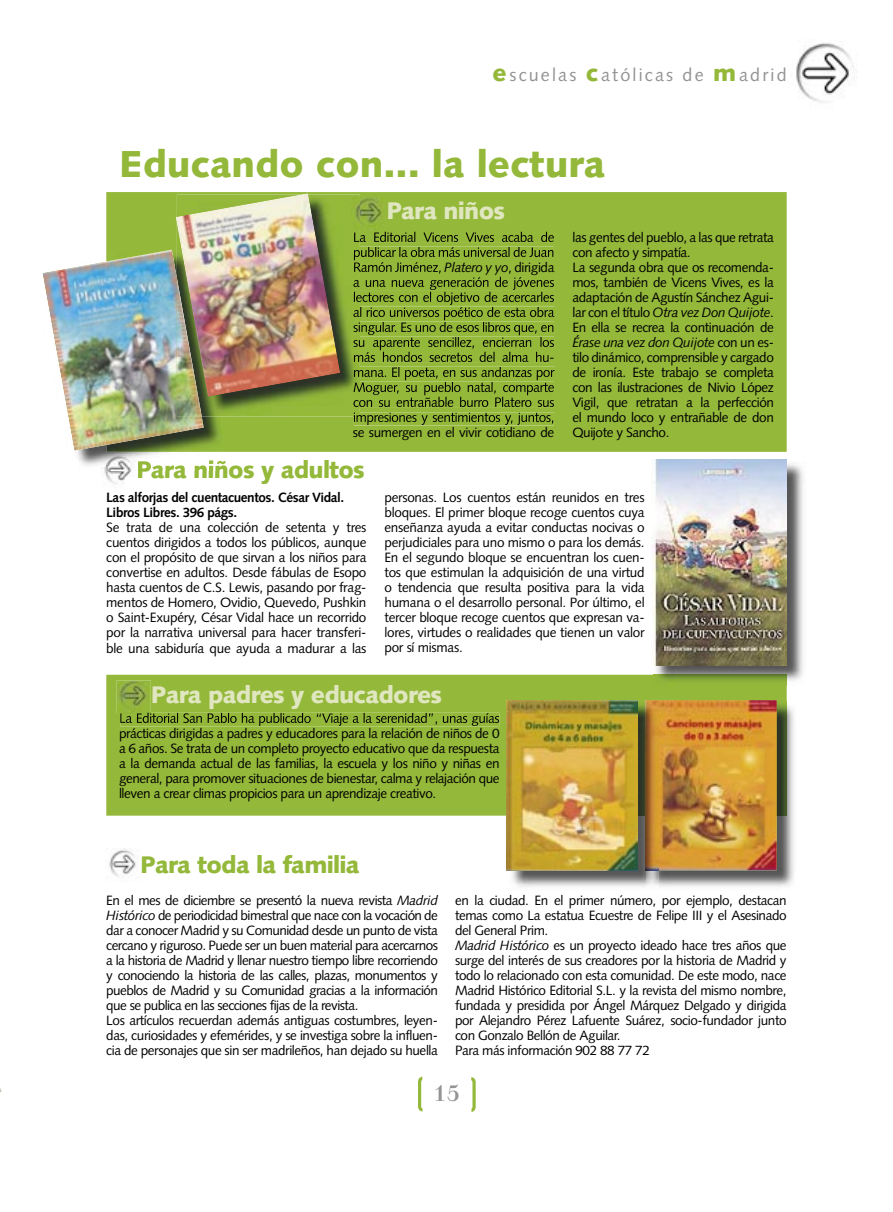
<style>
.page{position:relative;width:893px;height:1212px;background:#fff}
.page>*{position:absolute;margin:0;border:0;box-sizing:border-box;transform-origin:0 0}
.t1{font:60px "Harpoon Plain";color:#94b83a}
.t2{font:900 37.5px "Syntax";color:#94b83a}
.t3{font:500 27px "Walbaum";color:#939393}
.t4{font:900 24px "Syntax";letter-spacing:-.03em;color:#94b83a}
.t5{font:900 24px "Syntax";letter-spacing:-.03em;color:#e0e7c0}
.t6{font:18px "Syntax";letter-spacing:.12em;color:#939393}
.t7{font:13.5px/15px "Syntax";letter-spacing:-.03em;color:#000}
.t8{font:700 13.5px/15px "Syntax";letter-spacing:-.03em;color:#000}
.t9{font:italic 13.5px "Syntax";letter-spacing:-.03em;color:#000}
.s1{font-weight:900;font-size:24px;color:#94b83a}
.s2{font-style:normal}
.s3{font-style:italic}
</style>
<div class="page">
<img style="left:796px;top:42px;width:58px;height:61px">
<div style="left:106px;top:192px;width:681px;height:260px;background:#94b83a"></div>
<div style="left:106px;top:675px;width:681px;height:141px;background:#94b83a"></div>
<svg style="left:120px;top:713px;width:379px;height:13px;background:#77942e"></svg>
<img style="left:360px;top:197px;width:26px;height:33px">
<img style="left:104px;top:470px;width:28px;height:14px">
<img style="left:116px;top:680px;width:35px;height:33px">
<img style="left:120px;top:713px;width:31px;height:1px">
<img style="left:109px;top:849px;width:27px;height:28px">
<img style="left:653px;top:463px;width:151px;height:218px">
<img style="left:653px;top:675px;width:134px;height:11px">
<img style="left:652px;top:460px;width:135px;height:205px">
<img style="left:77px;top:451px;width:87px;height:19px">
<img style="left:106px;top:416px;width:117px;height:36px">
<img style="left:138px;top:460px;width:85px;height:10px">
<img style="left:42px;top:250px;width:162px;height:201px">
<img style="left:223px;top:194px;width:137px;height:222px">
<svg style="left:353px;top:232px;width:201px;height:193px;background:#7d9b32"></svg>
<img style="left:202px;top:397px;width:21px;height:19px">
<img style="left:177px;top:397px;width:25px;height:19px">
<img style="left:176px;top:193px;width:164px;height:204px">
<img style="left:658px;top:705px;width:136px;height:182px">
<img style="left:777px;top:702px;width:10px;height:114px">
<img style="left:645px;top:700px;width:132px;height:170px">
<img style="left:508px;top:816px;width:139px;height:71px">
<img style="left:637px;top:702px;width:8px;height:114px">
<img style="left:647px;top:870px;width:11px;height:15px">
<img style="left:645px;top:702px;width:13px;height:168px">
<img style="left:507px;top:700px;width:130px;height:170px">
<h3 class="t6" style="left:492px;top:64px;width:296px"><span class="s1">e</span>scuelas <span class="s1">c</span>atólicas de <span class="s1">m</span>adrid</h3>
<h2 class="t2" style="left:119px;top:142px;width:488px">Educando con... la lectura</h2>
<h3 class="t5" style="left:386px;top:197px;width:120px">Para niños</h3>
<p class="t9" style="left:444px;top:259px;width:112px">Platero y yo<span class="s2">, dirigida</span></p>
<p class="t7" style="left:353px;top:425px;width:203px">se sumergen en el vivir cotidiano de</p>
<h3 class="t4" style="left:136px;top:455px;width:230px">Para niños y adultos</h3>
<p class="t7" style="left:572px;top:230px;width:203px">las gentes del pueblo, a las que retrata con afecto y simpatía.<br>La segunda obra que os recomenda&shy;mos, también de Vicens Vives, es la adaptación de Agustín Sánchez Agui&shy;lar con el título <span class="s3">Otra vez Don Quijote</span>.<br>En ella se recrea la continuación de <span class="s3">Érase una vez don Quijote</span> con un es&shy;tilo dinámico, comprensible y cargado de ironía. Este trabajo se completa con las ilustraciones de Nivio López Vigil, que retratan a la perfección el mundo loco y entrañable de don Quijote y Sancho.</p>
<p class="t8" style="left:106px;top:490px;width:240px">Las alforjas del cuentacuentos. César Vidal.<br>Libros Libres. 396 págs.</p>
<p class="t7" style="left:106px;top:520px;width:262px;text-align:justify">Se trata de una colección de setenta y tres cuentos dirigidos a todos los públicos, aunque con el propósito de que sirvan a los niños para convertise en adultos. Desde fábulas de Esopo hasta cuentos de C.S. Lewis, pasando por frag&shy;mentos de Homero, Ovidio, Quevedo, Pushkin o Saint-Exupéry, César Vidal hace un recorrido por la narrativa universal para hacer transferi&shy;ble una sabiduría que ayuda a madurar a las</p>
<p class="t7" style="left:384px;top:490px;width:262px;text-align:justify">personas. Los cuentos están reunidos en tres bloques. El primer bloque recoge cuentos cuya enseñanza ayuda a evitar conductas nocivas o perjudiciales para uno mismo o para los demás.<br>En el segundo bloque se encuentran los cuen&shy;tos que estimulan la adquisición de una virtud o tendencia que resulta positiva para la vida humana o el desarrollo personal. Por último, el tercer bloque recoge cuentos que expresan va&shy;lores, virtudes o realidades que tienen un valor por sí mismas.</p>
<h3 class="t5" style="left:151px;top:681px;width:293px">Para padres y educadores</h3>
<p class="t7" style="left:119px;top:726px;width:382px;text-align:justify">prácticas dirigidas a padres y educadores para la relación de niños de 0 a 6 años. Se trata de un completo proyecto educativo que da respuesta a la demanda actual de las familias, la escuela y los niño y niñas en general, para promover situaciones de bienestar, calma y relajación que lleven a crear climas propicios para un aprendizaje creativo.</p>
<h3 class="t4" style="left:140px;top:851px;width:221px">Para toda la familia</h3>
<p class="t7" style="left:106px;top:893px;width:333px">En el mes de diciembre se presentó la nueva revista <span class="s3">Madrid Histórico</span> de periodicidad bimestral que nace con la vocación de dar a conocer Madrid y su Comunidad desde un punto de vista cercano y riguroso. Puede ser un buen material para acercarnos a la historia de Madrid y llenar nuestro tiempo libre recorriendo y conociendo la historia de las calles, plazas, monumentos y pueblos de Madrid y su Comunidad gracias a la información que se publica en las secciones fijas de la revista.<br>Los artículos recuerdan además antiguas costumbres, leyen&shy;das, curiosidades y efemérides, y se investiga sobre la influen&shy;cia de personajes que sin ser madrileños, han dejado su huella</p>
<p class="t7" style="left:455px;top:893px;width:333px">en la ciudad. En el primer número, por ejemplo, destacan temas como La estatua Ecuestre de Felipe III y el Asesinado del General Prim.<br><span class="s3">Madrid Histórico</span> es un proyecto ideado hace tres años que surge del interés de sus creadores por la historia de Madrid y todo lo relacionado con esta comunidad. De este modo, nace Madrid Histórico Editorial S.L. y la revista del mismo nombre, fundada y presidida por Ángel Márquez Delgado y dirigida por Alejandro Pérez Lafuente Suárez, socio-fundador junto con Gonzalo Bellón de Aguilar.<br>Para más información 902 88 77 72</p>
<h1 class="t1" style="left:415px;top:1056px;width:11px">(</h1>
<h3 class="t3" style="left:434px;top:1078px;width:27px">15</h3>
<h1 class="t1" style="left:469px;top:1056px;width:11px">)</h1>
</div>
